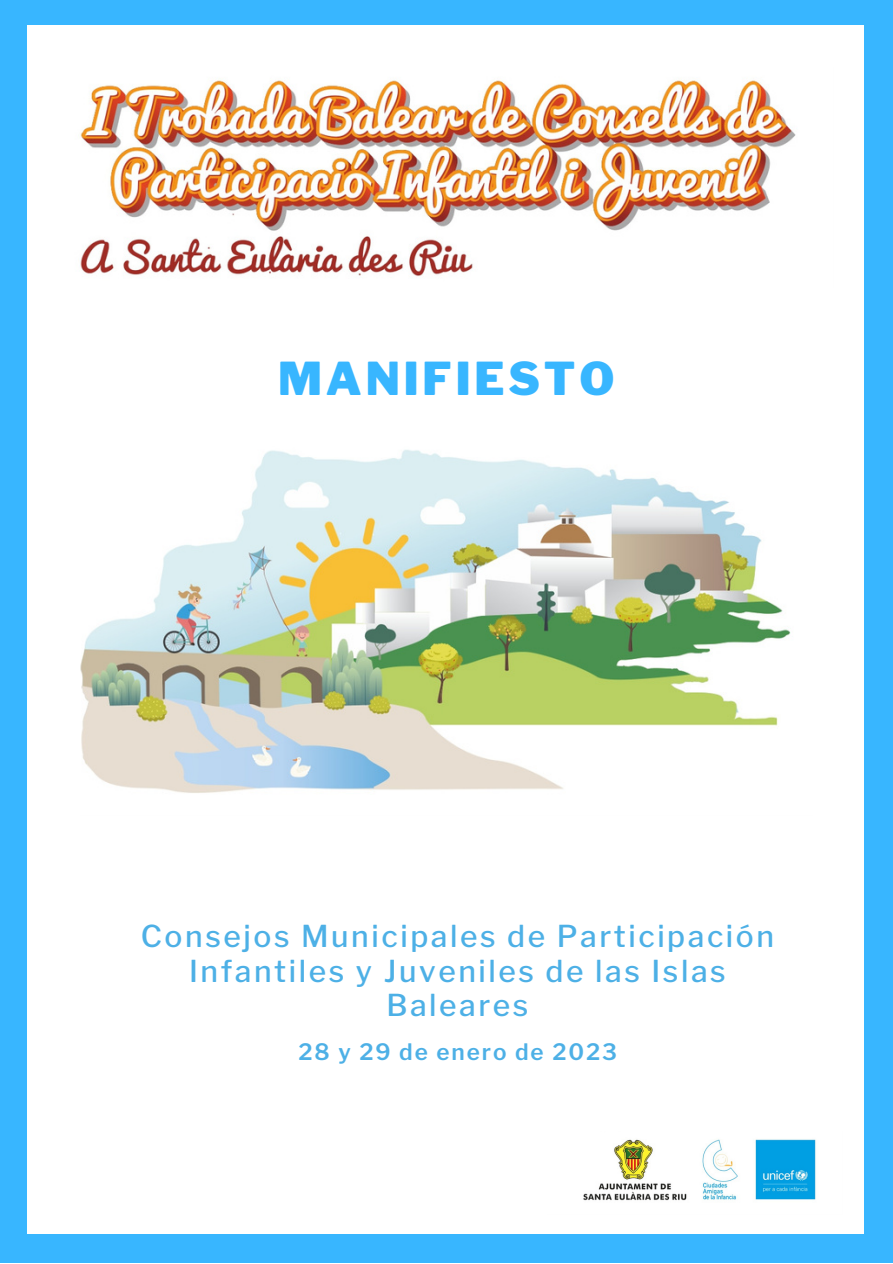
<style>
.page{position:relative;width:893px;height:1264px;background:#fff}
.page>*{position:absolute;margin:0;border:0;box-sizing:border-box;transform-origin:0 0}
.t1{font:900 45px "Libre Franklin";letter-spacing:.085em;color:#38b6ff}
.t2{font:500 30px/34.8px "Libre Franklin";letter-spacing:.085em;color:#4db0e6;text-align:center}
.t3{font:600 22.5px "Libre Franklin";letter-spacing:.085em;color:#4db0e6}
</style>
<div class="page">
<div style="left:0;top:0;width:892px;height:1262px;background:#38b6ff"></div>
<div style="left:27px;top:26px;width:836px;height:1206px;background:#fff"></div>
<img style="left:80px;top:80px;width:716px;height:197px">
<img style="left:80px;top:450px;width:711px;height:343px">
<img style="left:583px;top:1139px;width:233px;height:62px">
<h1 class="t1" style="left:278px;top:351px;width:338px">MANIFIESTO</h1>
<p class="t2" style="left:141px;top:918px;width:635px">Consejos Municipales de Participación<br>Infantiles y Juveniles de las Islas<br>Baleares</p>
<p class="t3" style="left:298px;top:1038px;width:320px">28 y 29 de enero de 2023</p>
</div>
